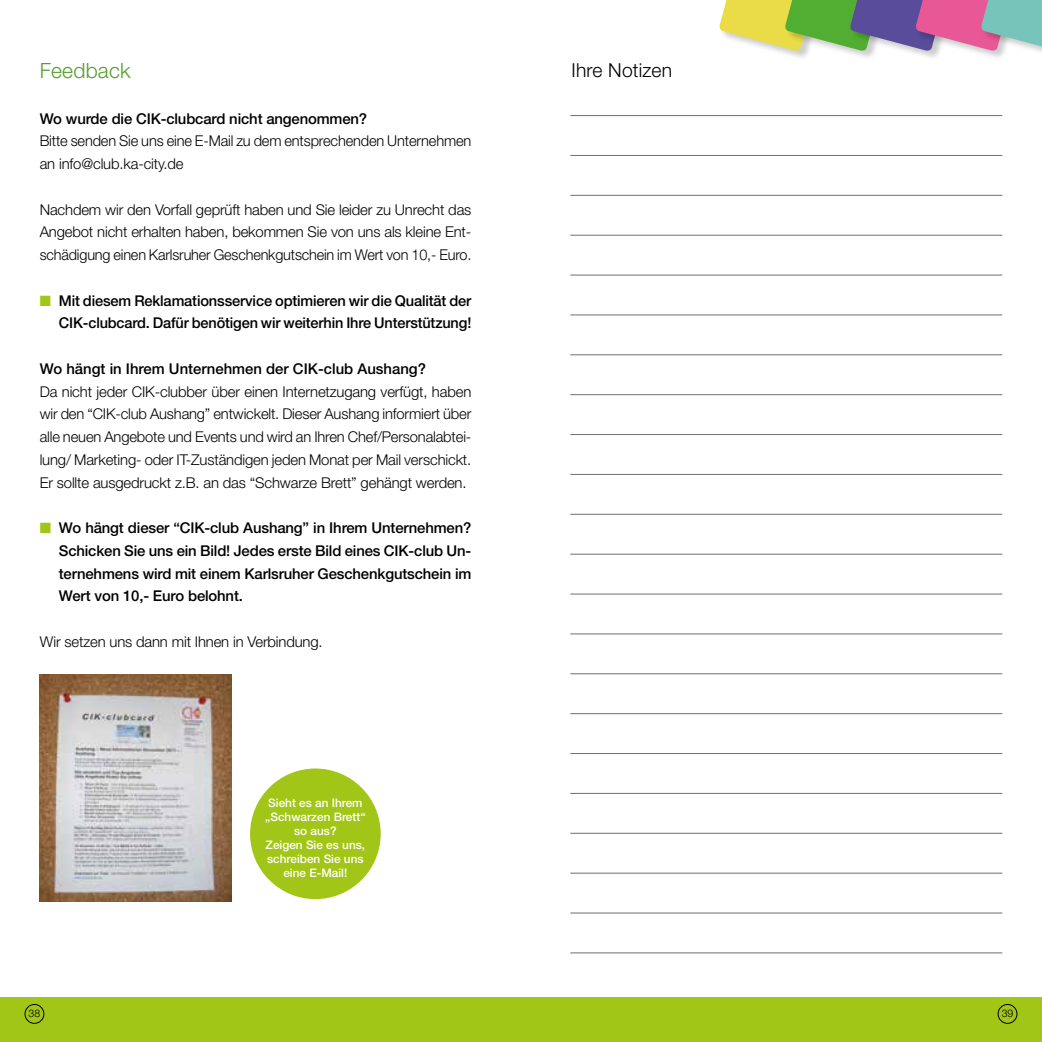
<style>
.page{position:relative;width:1042px;height:1042px;background:#fff}
.page>*{position:absolute;margin:0;border:0;box-sizing:border-box;transform-origin:0 0}
.t1{font:300 21px "Helvetica Neue LT Std";letter-spacing:.01em;color:#549e2b}
.t2{font:300 19.25px "Helvetica Neue LT Std";letter-spacing:.01em;color:#000}
.t3{font:300 14.88px/22.8px "Helvetica Neue LT Std";letter-spacing:-.01em;color:#000;text-align:justify}
.t4{font:500 14.88px/22.8px "Helvetica Neue LT Std";letter-spacing:-.01em;color:#000;text-align:right}
.t5{font:500 11.72px/13.8px "Helvetica Neue LT Std";color:#fff;text-align:center}
.t6{font:300 10.5px "Helvetica Neue LT Std";color:#000}
.s1{color:#a2c617}
</style>
<div class="page">
<div style="left:0;top:997px;width:1042px;height:45px;background:#a2c617"></div>
<div style="left:25px;top:1004px;width:19px;height:19px;border:1px solid #000;border-radius:50%"></div>
<div style="left:998px;top:1004px;width:19px;height:19px;border:1px solid #000;border-radius:50%"></div>
<div style="left:785px;top:0;width:107px;height:61px;background:#000;opacity:.2"></div>
<div style="left:850px;top:0;width:107px;height:61px;background:#000;opacity:.2"></div>
<div style="left:915px;top:0;width:108px;height:61px;background:#000;opacity:.2"></div>
<div style="left:981px;top:0;width:61px;height:61px;background:#000;opacity:.2"></div>
<svg style="left:719px;top:0;width:323px;height:52px;background:#a7a48c"></svg>
<hr style="left:570px;top:394px;width:432px;height:1px;background:#706f6f">
<hr style="left:570px;top:235px;width:432px;height:1px;background:#706f6f">
<hr style="left:570px;top:115px;width:432px;height:1px;background:#706f6f">
<hr style="left:570px;top:434px;width:432px;height:1px;background:#706f6f">
<hr style="left:570px;top:275px;width:432px;height:1px;background:#706f6f">
<hr style="left:570px;top:155px;width:432px;height:1px;background:#706f6f">
<hr style="left:570px;top:474px;width:432px;height:1px;background:#706f6f">
<hr style="left:570px;top:315px;width:432px;height:1px;background:#706f6f">
<hr style="left:570px;top:195px;width:432px;height:1px;background:#706f6f">
<hr style="left:570px;top:514px;width:432px;height:1px;background:#706f6f">
<hr style="left:570px;top:554px;width:432px;height:1px;background:#706f6f">
<hr style="left:570px;top:594px;width:432px;height:1px;background:#706f6f">
<hr style="left:570px;top:633px;width:432px;height:1px;background:#706f6f">
<hr style="left:570px;top:673px;width:432px;height:1px;background:#706f6f">
<hr style="left:570px;top:713px;width:432px;height:1px;background:#706f6f">
<hr style="left:570px;top:753px;width:432px;height:1px;background:#706f6f">
<hr style="left:570px;top:793px;width:432px;height:1px;background:#706f6f">
<hr style="left:570px;top:833px;width:432px;height:1px;background:#706f6f">
<hr style="left:570px;top:873px;width:432px;height:1px;background:#706f6f">
<hr style="left:570px;top:912px;width:432px;height:1px;background:#706f6f">
<hr style="left:570px;top:952px;width:432px;height:1px;background:#706f6f">
<hr style="left:570px;top:354px;width:432px;height:1px;background:#706f6f">
<img style="left:40px;top:674px;width:192px;height:227px">
<div style="left:250px;top:768px;width:131px;height:131px;background:#a2c617;border-radius:50%"></div>
<h1 class="t1" style="left:40px;top:58px;width:92px">Feedback</h1>
<p class="t2" style="left:571px;top:58px;width:102px">Ihre Notizen</p>
<p class="t4" style="left:40px;top:107px;width:329px">Wo wurde die CIK-clubcard nicht angenommen?</p>
<p class="t3" style="left:40px;top:129px;width:433px">Bitte senden Sie uns eine E-Mail zu dem entsprechenden Unternehmen an info@club.ka-city.de</p>
<p class="t3" style="left:40px;top:198px;width:433px">Nachdem wir den Vorfall geprüft haben und Sie leider zu Unrecht das Angebot nicht erhalten haben, bekommen Sie von uns als kleine Ent&shy;schädigung einen Karlsruher Geschenkgutschein im Wert von 10,- Euro.</p>
<p class="t4" style="left:40px;top:289px;width:433px"><span class="s1">■</span> Mit diesem Reklamationsservice optimieren wir die Qualität der<br>CIK-clubcard. Dafür benötigen wir weiterhin Ihre Unterstützung!</p>
<p class="t4" style="left:40px;top:357px;width:388px">Wo hängt in Ihrem Unternehmen der CIK-club Aushang?</p>
<p class="t3" style="left:40px;top:380px;width:433px">Da nicht jeder CIK-clubber über einen Internetzugang verfügt, haben wir den “CIK-club Aushang” entwickelt. Dieser Aushang informiert über alle neuen Angebote und Events und wird an Ihren Chef/Personalabtei&shy;lung/ Marketing- oder IT-Zuständigen jeden Monat per Mail verschickt.<br>Er sollte ausgedruckt z.B. an das “Schwarze Brett” gehängt werden.</p>
<p class="t4" style="left:59px;top:516px;width:414px;text-align:justify;text-indent:-19px"><span class="s1">■</span> Wo hängt dieser “CIK-club Aushang” in Ihrem Unternehmen?<br>Schicken Sie uns ein Bild! Jedes erste Bild eines CIK-club Un&shy;ternehmens wird mit einem Karlsruher Geschenkgutschein im Wert von 10,- Euro belohnt.</p>
<p class="t3" style="left:40px;top:630px;width:284px">Wir setzen uns dann mit Ihnen in Verbindung.</p>
<p class="t5" style="left:265px;top:796px;width:102px">Sieht es an Ihrem „Schwarzen Brett“ so aus?<br>Zeigen Sie es uns, schreiben Sie uns eine E-Mail!</p>
<p class="t6" style="left:29px;top:1007px;width:13px">38</p>
<p class="t6" style="left:1001px;top:1007px;width:13px">39</p>
</div>
